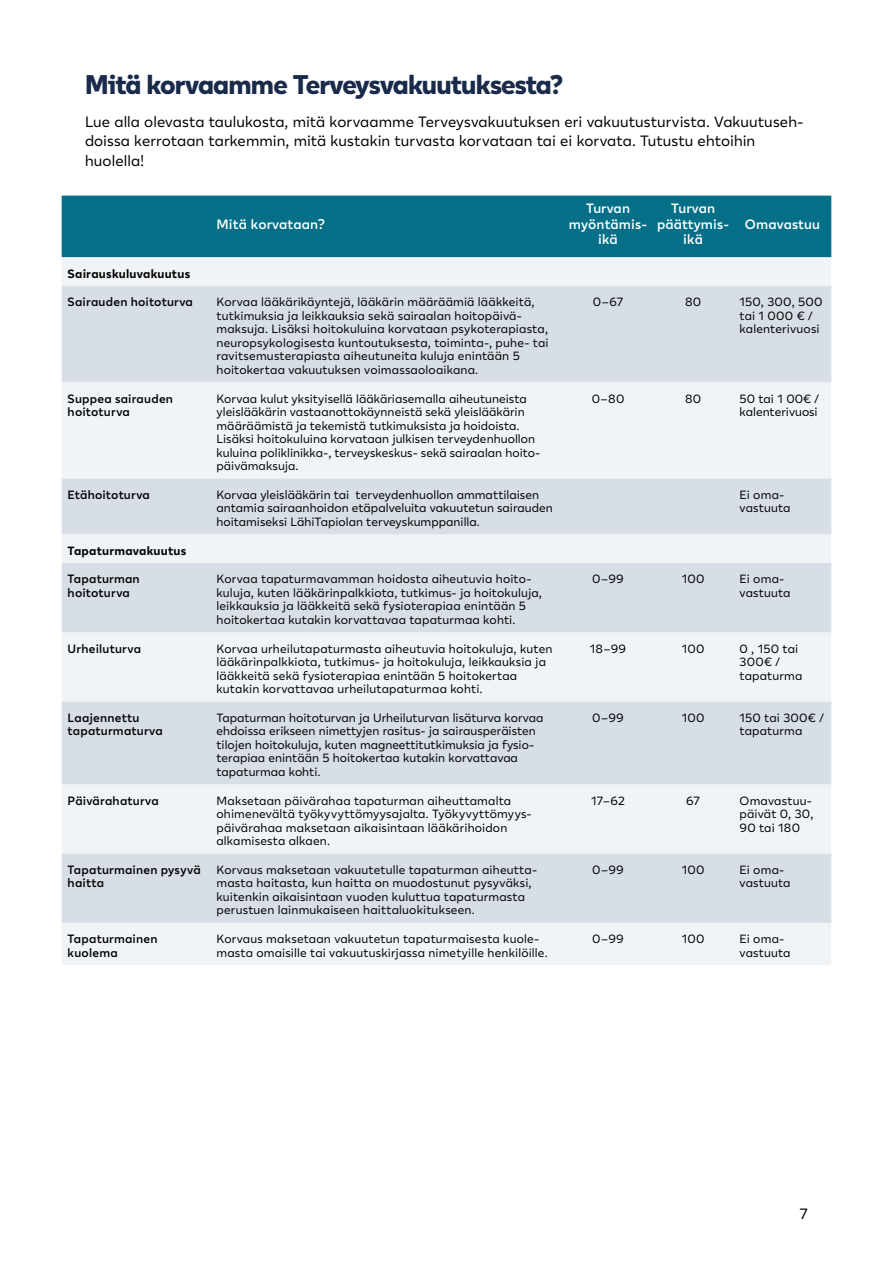
<style>
.page{position:relative;width:893px;height:1263px;background:#fff}
.page>*{position:absolute;margin:0;border:0;box-sizing:border-box;transform-origin:0 0}
.H2_Otsikot{font:800 27px "Lahi Tapiola Sans";letter-spacing:-.03em;color:#1a2a4a}
.Leipis{font:15px/19.5px "Lahi Tapiola Sans";letter-spacing:.005em;color:#000}
.LAATIKKO_Otsikko{font:600 13.5px/15.8px "Lahi Tapiola Sans";letter-spacing:.01em;color:#fff;text-align:center}
.LAATIKKO_Leipis{font:12px/13.5px "Lahi Tapiola Sans";letter-spacing:.01em;color:#000}
.LAATIKKO_Leipis-2{font:600 12px/13.5px "Lahi Tapiola Sans";letter-spacing:.015em;color:#000}
.LAATIKKO_Leipis-3{font:700 12px "Lahi Tapiola Sans";letter-spacing:.02em;color:#000}
</style>
<div class="page">
<div style="left:62px;top:196px;width:769px;height:61px;background:#056f88"></div>
<div style="left:62px;top:257px;width:769px;height:708px;background:#f1f4f7"></div>
<svg style="left:62px;top:286px;width:769px;height:637px;fill:#d7dee6"></svg>
<h2 class="H2_Otsikot" style="left:85px;top:63px;width:480px">Mitä korvaamme Terveysvakuutuksesta?</h2>
<p class="Leipis" style="left:85px;top:111px;width:720px">Lue alla olevasta taulukosta, mitä korvaamme Terveysvakuutuksen eri vakuutusturvista. Vakuutuseh&shy;doissa kerrotaan tarkemmin, mitä kustakin turvasta korvataan tai ei korvata. Tutustu ehtoihin huolella!</p>
<p class="LAATIKKO_Otsikko" style="left:216px;top:215px;width:110px">Mitä korvataan?</p>
<p class="LAATIKKO_Otsikko" style="left:569px;top:199px;width:80px">Turvan myöntämis&shy;ikä</p>
<p class="LAATIKKO_Otsikko" style="left:657px;top:199px;width:74px">Turvan päättymis&shy;ikä</p>
<p class="LAATIKKO_Otsikko" style="left:745px;top:215px;width:77px">Omavastuu</p>
<p class="LAATIKKO_Leipis-3" style="left:68px;top:264px;width:124px">Sairauskuluvakuutus</p>
<p class="LAATIKKO_Leipis-2" style="left:68px;top:295px;width:127px">Sairauden hoitoturva</p>
<p class="LAATIKKO_Leipis" style="left:216px;top:295px;width:334px">Korvaa lääkärikäyntejä, lääkärin määräämiä lääkkeitä, tutkimuksia ja leikkauksia sekä sairaalan hoitopäivä&shy;maksuja. Lisäksi hoitokuluina korvataan psykoterapiasta, neuropsykologisesta kuntoutuksesta, toiminta-, puhe- tai ravitsemusterapiasta aiheutuneita kuluja enintään 5 hoitokertaa vakuutuksen voimassaoloaikana.</p>
<p class="LAATIKKO_Leipis" style="left:593px;top:295px;width:32px">0–67</p>
<p class="LAATIKKO_Leipis" style="left:685px;top:295px;width:18px">80</p>
<p class="LAATIKKO_Leipis" style="left:739px;top:295px;width:85px">150, 300, 500 tai 1 000 € / kalenterivuosi</p>
<p class="LAATIKKO_Leipis-2" style="left:68px;top:391px;width:107px">Suppea sairauden hoitoturva</p>
<p class="LAATIKKO_Leipis" style="left:216px;top:391px;width:325px">Korvaa kulut yksityisellä lääkäriasemalla aiheutuneista yleislääkärin vastaanottokäynneistä sekä yleislääkärin määräämistä ja tekemistä tutkimuksista ja hoidoista.<br>Lisäksi hoitokuluina korvataan julkisen terveydenhuollon kuluina poliklinikka-, terveyskeskus- sekä sairaalan hoito&shy;päivämaksuja.</p>
<p class="LAATIKKO_Leipis" style="left:592px;top:391px;width:34px">0–80</p>
<p class="LAATIKKO_Leipis" style="left:685px;top:391px;width:18px">80</p>
<p class="LAATIKKO_Leipis" style="left:739px;top:391px;width:81px">50 tai 1 00€ / kalenterivuosi</p>
<p class="LAATIKKO_Leipis-2" style="left:68px;top:487px;width:84px">Etähoitoturva</p>
<p class="LAATIKKO_Leipis" style="left:216px;top:487px;width:338px">Korvaa yleislääkärin tai terveydenhuollon ammattilaisen antamia sairaanhoidon etäpalveluita vakuutetun sairauden hoitamiseksi LähiTapiolan terveyskumppanilla.</p>
<p class="LAATIKKO_Leipis" style="left:739px;top:487px;width:53px">Ei oma&shy;vastuuta</p>
<p class="LAATIKKO_Leipis-3" style="left:68px;top:541px;width:120px">Tapaturmavakuutus</p>
<p class="LAATIKKO_Leipis-2" style="left:68px;top:572px;width:74px">Tapaturman hoitoturva</p>
<p class="LAATIKKO_Leipis" style="left:216px;top:572px;width:327px">Korvaa tapaturmavamman hoidosta aiheutuvia hoito&shy;kuluja, kuten lääkärinpalkkiota, tutkimus- ja hoitokuluja, leikkauksia ja lääkkeitä sekä fysioterapiaa enintään 5 hoitokertaa kutakin korvattavaa tapaturmaa kohti.</p>
<p class="LAATIKKO_Leipis" style="left:592px;top:572px;width:33px">0–99</p>
<p class="LAATIKKO_Leipis" style="left:682px;top:572px;width:24px">100</p>
<p class="LAATIKKO_Leipis" style="left:739px;top:572px;width:53px">Ei oma&shy;vastuuta</p>
<p class="LAATIKKO_Leipis-2" style="left:68px;top:641px;width:75px">Urheiluturva</p>
<p class="LAATIKKO_Leipis" style="left:216px;top:641px;width:338px">Korvaa urheilutapaturmasta aiheutuvia hoitokuluja, kuten lääkärinpalkkiota, tutkimus- ja hoitokuluja, leikkauksia ja lääkkeitä sekä fysioterapiaa enintään 5 hoitokertaa kutakin korvattavaa urheilutapaturmaa kohti.</p>
<p class="LAATIKKO_Leipis" style="left:590px;top:641px;width:38px">18–99</p>
<p class="LAATIKKO_Leipis" style="left:682px;top:641px;width:24px">100</p>
<p class="LAATIKKO_Leipis" style="left:739px;top:641px;width:64px">0 , 150 tai<br>300€ / tapaturma</p>
<p class="LAATIKKO_Leipis-2" style="left:68px;top:710px;width:97px">Laajennettu tapaturmaturva</p>
<p class="LAATIKKO_Leipis" style="left:216px;top:710px;width:328px">Tapaturman hoitoturvan ja Urheiluturvan lisäturva korvaa ehdoissa erikseen nimettyjen rasitus- ja sairausperäisten tilojen hoitokuluja, kuten magneettitutkimuksia ja fysio&shy;terapiaa enintään 5 hoitokertaa kutakin korvattavaa tapaturmaa kohti.</p>
<p class="LAATIKKO_Leipis" style="left:592px;top:710px;width:33px">0–99</p>
<p class="LAATIKKO_Leipis" style="left:682px;top:710px;width:24px">100</p>
<p class="LAATIKKO_Leipis" style="left:739px;top:710px;width:86px">150 tai 300€ / tapaturma</p>
<p class="LAATIKKO_Leipis-2" style="left:68px;top:793px;width:93px">Päivärahaturva</p>
<p class="LAATIKKO_Leipis" style="left:216px;top:793px;width:315px">Maksetaan päivärahaa tapaturman aiheuttamalta ohimenevältä työkyvyttömyysajalta. Työkyvyttömyys&shy;päivärahaa maksetaan aikaisintaan lääkärihoidon alkamisesta alkaen.</p>
<p class="LAATIKKO_Leipis" style="left:591px;top:793px;width:35px">17–62</p>
<p class="LAATIKKO_Leipis" style="left:686px;top:793px;width:15px">67</p>
<p class="LAATIKKO_Leipis" style="left:739px;top:793px;width:75px">Omavastuu&shy;päivät 0, 30,<br>90 tai 180</p>
<p class="LAATIKKO_Leipis-2" style="left:68px;top:862px;width:135px">Tapaturmainen pysyvä haitta</p>
<p class="LAATIKKO_Leipis" style="left:216px;top:862px;width:322px">Korvaus maksetaan vakuutetulle tapaturman aiheutta&shy;masta haitasta, kun haitta on muodostunut pysyväksi, kuitenkin aikaisintaan vuoden kuluttua tapaturmasta perustuen lainmukaiseen haittaluokitukseen.</p>
<p class="LAATIKKO_Leipis" style="left:592px;top:862px;width:33px">0–99</p>
<p class="LAATIKKO_Leipis" style="left:682px;top:862px;width:24px">100</p>
<p class="LAATIKKO_Leipis" style="left:739px;top:862px;width:53px">Ei oma&shy;vastuuta</p>
<p class="LAATIKKO_Leipis-2" style="left:68px;top:931px;width:91px">Tapaturmainen kuolema</p>
<p class="LAATIKKO_Leipis" style="left:216px;top:931px;width:333px">Korvaus maksetaan vakuutetun tapaturmaisesta kuole&shy;masta omaisille tai vakuutuskirjassa nimetyille henkilöille.</p>
<p class="LAATIKKO_Leipis" style="left:592px;top:931px;width:33px">0–99</p>
<p class="LAATIKKO_Leipis" style="left:682px;top:931px;width:24px">100</p>
<p class="LAATIKKO_Leipis" style="left:739px;top:931px;width:53px">Ei oma&shy;vastuuta</p>
<p class="Leipis" style="left:800px;top:1203px;width:10px">7</p>
</div>
